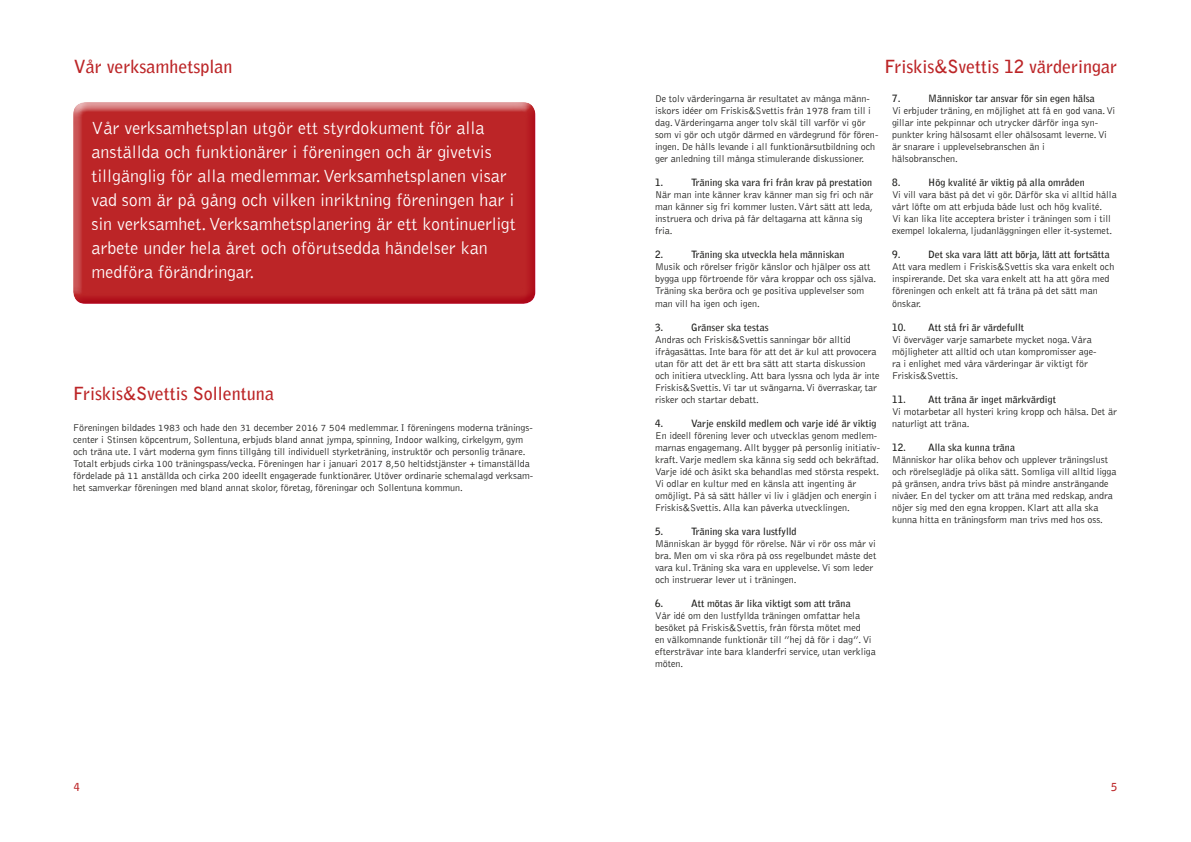
<style>
.page{position:relative;width:1191px;height:842px;background:#fff}
.page>*{position:absolute;margin:0;border:0;box-sizing:border-box;transform-origin:0 0}
.t1{font:300 18px/24px "Bell Gothic";color:#fff}
.t2{font:700 18px "Bell Gothic";color:#bc2527}
.t3{font:700 11px "Bell Gothic";color:#bc2527}
.t4{font:300 10px/12px "Bell Gothic";color:#1d1d1b}
.t5{font:700 10px "Bell Gothic";color:#1d1d1b}
</style>
<div class="page">
<div style="left:67px;top:101px;width:478px;height:204px;background:#e6007d;opacity:.75"></div>
<h1 class="t2" style="left:74px;top:56px;width:160px">Vår verksamhetsplan</h1>
<p class="t1" style="left:92px;top:117px;width:426px">Vår verksamhetsplan utgör ett styrdokument för alla anställda och funktionärer i föreningen och är givetvis tillgänglig för alla medlemmar. Verksamhetsplanen visar vad som är på gång och vilken inriktning föreningen har i sin verksamhet. Verksamhetsplanering är ett kontinuerligt arbete under hela året och oförutsedda händelser kan medföra förändringar.</p>
<h1 class="t2" style="left:73px;top:382px;width:203px">Friskis&amp;Svettis Sollentuna</h1>
<p class="t4" style="left:73px;top:422px;width:461px">Föreningen bildades 1983 och hade den 31 december 2016 7 504 medlemmar. I föreningens moderna tränings&shy;center i Stinsen köpcentrum, Sollentuna, erbjuds bland annat jympa, spinning, Indoor walking, cirkelgym, gym och träna ute. I vårt moderna gym finns tillgång till individuell styrketräning, instruktör och personlig tränare.<br>Totalt erbjuds cirka 100 träningspass/vecka. Föreningen har i januari 2017 8,50 heltidstjänster + timanställda fördelade på 11 anställda och cirka 200 ideellt engagerade funktionärer. Utöver ordinarie schemalagd verksam&shy;het samverkar föreningen med bland annat skolor, företag, föreningar och Sollentuna kommun.</p>
<h1 class="t2" style="left:884px;top:56px;width:234px">Friskis&amp;Svettis 12 värderingar</h1>
<p class="t4" style="left:655px;top:93px;width:225px">De tolv värderingarna är resultatet av många männ&shy;iskors idéer om Friskis&amp;Svettis från 1978 fram till i dag. Värderingarna anger tolv skäl till varför vi gör som vi gör och utgör därmed en värdegrund för fören&shy;ingen. De hålls levande i all funktionärsutbildning och ger anledning till många stimulerande diskussioner.</p>
<p class="t5" style="left:655px;top:177px;width:10px">1.</p>
<p class="t5" style="left:691px;top:177px;width:182px">Träning ska vara fri från krav på prestation</p>
<p class="t4" style="left:655px;top:189px;width:220px">När man inte känner krav känner man sig fri och när man känner sig fri kommer lusten. Vårt sätt att leda, instruera och driva på får deltagarna att känna sig fria.</p>
<p class="t5" style="left:655px;top:249px;width:10px">2.</p>
<p class="t5" style="left:691px;top:249px;width:155px">Träning ska utveckla hela människan</p>
<p class="t4" style="left:655px;top:261px;width:223px">Musik och rörelser frigör känslor och hjälper oss att bygga upp förtroende för våra kroppar och oss själva.<br>Träning ska beröra och ge positiva upplevelser som man vill ha igen och igen.</p>
<p class="t5" style="left:655px;top:321px;width:10px">3.</p>
<p class="t5" style="left:691px;top:321px;width:79px">Gränser ska testas</p>
<p class="t4" style="left:655px;top:333px;width:226px">Andras och Friskis&amp;Svettis sanningar bör alltid ifrågasättas. Inte bara för att det är kul att provocera utan för att det är ett bra sätt att starta diskussion och initiera utveckling. Att bara lyssna och lyda är inte Friskis&amp;Svettis. Vi tar ut svängarna. Vi överraskar, tar risker och startar debatt.</p>
<p class="t5" style="left:655px;top:417px;width:10px">4.</p>
<p class="t5" style="left:691px;top:417px;width:187px">Varje enskild medlem och varje idé är viktig</p>
<p class="t4" style="left:655px;top:429px;width:226px">En ideell förening lever och utvecklas genom medlem&shy;marnas engagemang. Allt bygger på personlig initiativ&shy;kraft. Varje medlem ska känna sig sedd och bekräftad.<br>Varje idé och åsikt ska behandlas med största respekt.<br>Vi odlar en kultur med en känsla att ingenting är omöjligt. På så sätt håller vi liv i glädjen och energin i Friskis&amp;Svettis. Alla kan påverka utvecklingen.</p>
<p class="t5" style="left:655px;top:525px;width:10px">5.</p>
<p class="t5" style="left:691px;top:525px;width:107px">Träning ska vara lustfylld</p>
<p class="t4" style="left:655px;top:537px;width:223px">Människan är byggd för rörelse. När vi rör oss mår vi bra. Men om vi ska röra på oss regelbundet måste det vara kul. Träning ska vara en upplevelse. Vi som leder och instruerar lever ut i träningen.</p>
<p class="t5" style="left:655px;top:597px;width:10px">6.</p>
<p class="t5" style="left:691px;top:597px;width:161px">Att mötas är lika viktigt som att träna</p>
<p class="t4" style="left:655px;top:609px;width:222px">Vår idé om den lustfyllda träningen omfattar hela besöket på Friskis&amp;Svettis, från första mötet med<br>en välkomnande funktionär till ”hej då för i dag”. Vi eftersträvar inte bara klanderfri service, utan verkliga möten.</p>
<p class="t5" style="left:892px;top:93px;width:10px">7.</p>
<p class="t5" style="left:928px;top:93px;width:168px">Människor tar ansvar för sin egen hälsa</p>
<p class="t4" style="left:892px;top:105px;width:225px">Vi erbjuder träning, en möjlighet att få en god vana. Vi gillar inte pekpinnar och utrycker därför inga syn&shy;punkter kring hälsosamt eller ohälsosamt leverne. Vi är snarare i upplevelsebranschen än i<br>hälsobranschen.</p>
<p class="t5" style="left:892px;top:177px;width:10px">8.</p>
<p class="t5" style="left:928px;top:177px;width:158px">Hög kvalité är viktig på alla områden</p>
<p class="t4" style="left:892px;top:189px;width:226px">Vi vill vara bäst på det vi gör. Därför ska vi alltid hålla vårt löfte om att erbjuda både lust och hög kvalité.<br>Vi kan lika lite acceptera brister i träningen som i till exempel lokalerna, ljudanläggningen eller it-systemet.</p>
<p class="t5" style="left:892px;top:249px;width:10px">9.</p>
<p class="t5" style="left:928px;top:249px;width:183px">Det ska vara lätt att börja, lätt att fortsätta</p>
<p class="t4" style="left:892px;top:261px;width:224px">Att vara medlem i Friskis&amp;Svettis ska vara enkelt och inspirerande. Det ska vara enkelt att ha att göra med föreningen och enkelt att få träna på det sätt man önskar.</p>
<p class="t5" style="left:892px;top:321px;width:133px">10. Att stå fri är värdefullt</p>
<p class="t4" style="left:892px;top:333px;width:206px">Vi överväger varje samarbete mycket noga. Våra möjligheter att alltid och utan kompromisser age&shy;ra i enlighet med våra värderingar är viktigt för Friskis&amp;Svettis.</p>
<p class="t5" style="left:892px;top:393px;width:165px">11. Att träna är inget märkvärdigt</p>
<p class="t4" style="left:892px;top:405px;width:226px">Vi motarbetar all hysteri kring kropp och hälsa. Det är naturligt att träna.</p>
<p class="t5" style="left:892px;top:441px;width:124px">12. Alla ska kunna träna</p>
<p class="t4" style="left:892px;top:453px;width:226px">Människor har olika behov och upplever träningslust och rörelseglädje på olika sätt. Somliga vill alltid ligga på gränsen, andra trivs bäst på mindre ansträngande nivåer. En del tycker om att träna med redskap, andra nöjer sig med den egna kroppen. Klart att alla ska kunna hitta en träningsform man trivs med hos oss.</p>
<p class="t3" style="left:74px;top:780px;width:8px">4</p>
<p class="t3" style="left:1111px;top:780px;width:8px">5</p>
</div>
